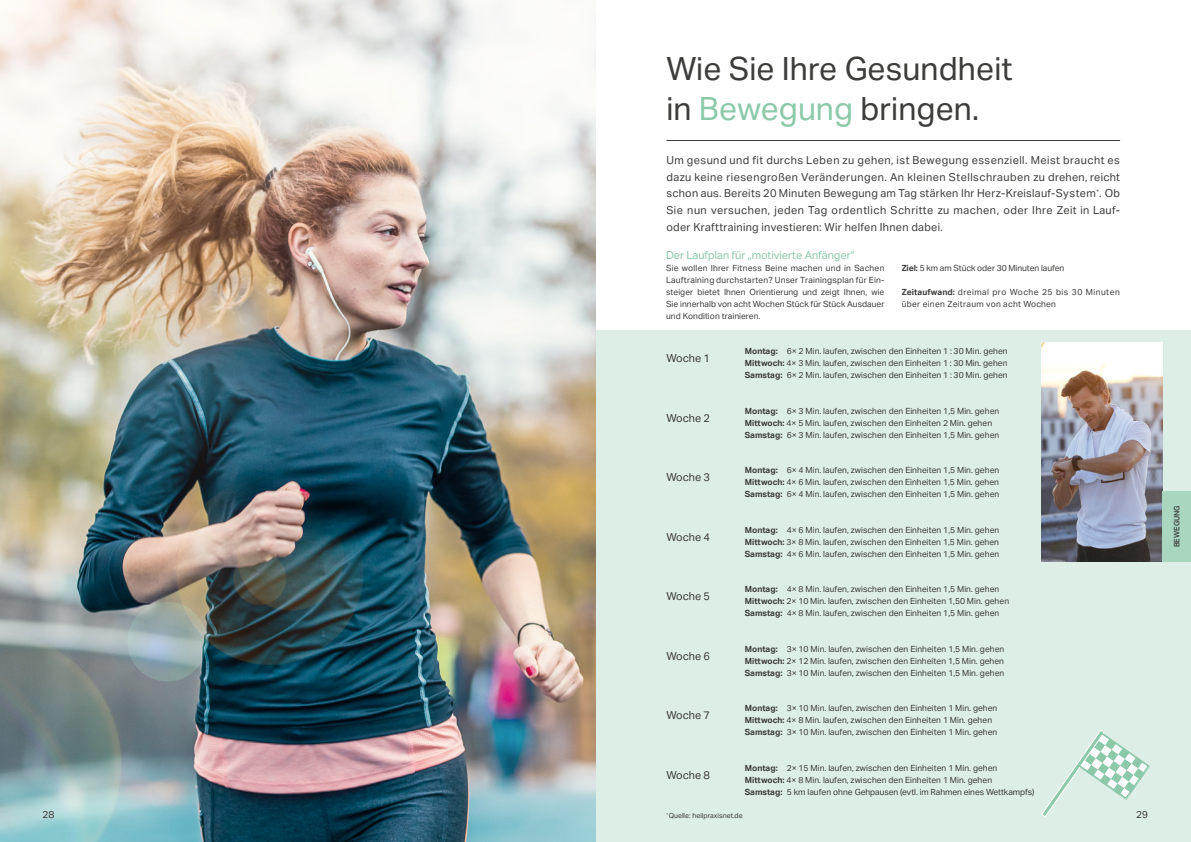
<style>
.page{position:relative;width:1191px;height:842px;background:#fff}
.page>*{position:absolute;margin:0;border:0;box-sizing:border-box;transform-origin:0 0}
.t1{font:32px/40px "Aktiv Grotesk";color:#3c3c3b}
.t2{font:11px/16.8px "Aktiv Grotesk";letter-spacing:.02em;color:#3c3c3b;text-align:justify}
.t3{font:11px "Aktiv Grotesk";letter-spacing:-.005em;color:#8cc8aa}
.t4{font:10px "Aktiv Grotesk";color:#3c3c3b}
.t5{font:8.5px/11.9px "Aktiv Grotesk";color:#3c3c3b;text-align:justify}
.t6{font:8.5px/11.9px "Aktiv Grotesk";letter-spacing:.03em;color:#3c3c3b}
.t7{font:500 7.5px "Aktiv Grotesk";color:#3c3c3b}
.t8{font:7px "Aktiv Grotesk";color:#3c3c3b}
.s1{color:#8cc8aa}
.s2{font-weight:700}
</style>
<div class="page">
<div style="left:595px;top:330px;width:596px;height:512px;background:#ddeee6"></div>
<img style="left:0;top:0;width:595px;height:842px">
<hr style="left:666px;top:140px;width:454px;height:1px;background:#3c3c3b">
<svg style="left:1041px;top:730px;width:109px;height:87px"></svg>
<img style="left:1041px;top:342px;width:121px;height:220px">
<div style="left:1162px;top:491px;width:29px;height:70px;background:#a9d6bf"></div>
<h1 class="t1" style="left:666px;top:49px;width:348px">Wie Sie Ihre Gesundheit in <span class="s1">Bewegung</span> bringen.</h1>
<p class="t2" style="left:666px;top:152px;width:455px">Um gesund und fit durchs Leben zu gehen, ist Bewegung essenziell. Meist braucht es dazu keine riesengroßen Veränderungen. An kleinen Stellschrauben zu drehen, reicht schon aus. Bereits 20 Minuten Bewegung am Tag stärken Ihr Herz-Kreislauf-System<sup>*</sup>. Ob Sie nun versuchen, jeden Tag ordentlich Schritte zu machen, oder Ihre Zeit in Lauf&shy;oder Krafttraining investieren: Wir helfen Ihnen dabei.</p>
<p class="t3" style="left:666px;top:249px;width:190px">Der Laufplan für „motivierte Anfänger“</p>
<p class="t5" style="left:666px;top:262px;width:220px">Sie wollen Ihrer Fitness Beine machen und in Sachen Lauftraining durchstarten? Unser Trainingsplan für Ein&shy;steiger bietet Ihnen Orientierung und zeigt Ihnen, wie Sie innerhalb von acht Wochen Stück für Stück Ausdauer und Kondition trainieren.</p>
<p class="t5" style="left:901px;top:262px;width:164px"><span class="s2">Ziel:</span> 5 km am Stück oder 30 Minuten laufen</p>
<p class="t6" style="left:901px;top:286px;width:220px"><span class="s2">Zeitaufwand:</span> dreimal pro Woche 25 bis 30 Minuten über einen Zeitraum von acht Wochen</p>
<p class="t5" style="left:745px;top:345px;width:264px"><span class="s2">Montag:</span> 6× 2 Min. laufen, zwischen den Einheiten 1 : 30 Min. gehen <span class="s2">Mittwoch:</span> 4× 3 Min. laufen, zwischen den Einheiten 1 : 30 Min. gehen <span class="s2">Samstag:</span> 6× 2 Min. laufen, zwischen den Einheiten 1 : 30 Min. gehen</p>
<p class="t5" style="left:745px;top:405px;width:256px;text-align:left"><span class="s2">Montag:</span> 6× 3 Min. laufen, zwischen den Einheiten 1,5 Min. gehen<br><span class="s2">Mittwoch:</span> 4× 5 Min. laufen, zwischen den Einheiten 2 Min. gehen<br><span class="s2">Samstag:</span> 6× 3 Min. laufen, zwischen den Einheiten 1,5 Min. gehen</p>
<p class="t5" style="left:745px;top:464px;width:256px"><span class="s2">Montag:</span> 6× 4 Min. laufen, zwischen den Einheiten 1,5 Min. gehen <span class="s2">Mittwoch:</span> 4× 6 Min. laufen, zwischen den Einheiten 1,5 Min. gehen <span class="s2">Samstag:</span> 6× 4 Min. laufen, zwischen den Einheiten 1,5 Min. gehen</p>
<p class="t5" style="left:745px;top:524px;width:256px"><span class="s2">Montag:</span> 4× 6 Min. laufen, zwischen den Einheiten 1,5 Min. gehen <span class="s2">Mittwoch:</span> 3× 8 Min. laufen, zwischen den Einheiten 1,5 Min. gehen <span class="s2">Samstag:</span> 4× 6 Min. laufen, zwischen den Einheiten 1,5 Min. gehen</p>
<p class="t5" style="left:745px;top:583px;width:266px;text-align:left"><span class="s2">Montag:</span> 4× 8 Min. laufen, zwischen den Einheiten 1,5 Min. gehen<br><span class="s2">Mittwoch:</span> 2× 10 Min. laufen, zwischen den Einheiten 1,50 Min. gehen<br><span class="s2">Samstag:</span> 4× 8 Min. laufen, zwischen den Einheiten 1,5 Min. gehen</p>
<p class="t5" style="left:745px;top:643px;width:261px"><span class="s2">Montag:</span> 3× 10 Min. laufen, zwischen den Einheiten 1,5 Min. gehen <span class="s2">Mittwoch:</span> 2× 12 Min. laufen, zwischen den Einheiten 1,5 Min. gehen <span class="s2">Samstag:</span> 3× 10 Min. laufen, zwischen den Einheiten 1,5 Min. gehen</p>
<p class="t5" style="left:745px;top:702px;width:254px;text-align:left"><span class="s2">Montag:</span> 3× 10 Min. laufen, zwischen den Einheiten 1 Min. gehen<br><span class="s2">Mittwoch:</span> 4× 8 Min. laufen, zwischen den Einheiten 1 Min. gehen<br><span class="s2">Samstag:</span> 3× 10 Min. laufen, zwischen den Einheiten 1 Min. gehen</p>
<p class="t5" style="left:745px;top:762px;width:291px;text-align:left"><span class="s2">Montag:</span> 2× 15 Min. laufen, zwischen den Einheiten 1 Min. gehen<br><span class="s2">Mittwoch:</span> 4× 8 Min. laufen, zwischen den Einheiten 1 Min. gehen<br><span class="s2">Samstag:</span> 5 km laufen ohne Gehpausen (evtl. im Rahmen eines Wettkampfs)</p>
<p class="t2" style="left:666px;top:350px;width:45px">Woche 1</p>
<p class="t2" style="left:666px;top:409px;width:45px">Woche 2</p>
<p class="t2" style="left:666px;top:469px;width:45px">Woche 3</p>
<p class="t2" style="left:666px;top:528px;width:45px">Woche 4</p>
<p class="t2" style="left:666px;top:588px;width:45px">Woche 5</p>
<p class="t2" style="left:666px;top:647px;width:45px">Woche 6</p>
<p class="t2" style="left:666px;top:707px;width:45px">Woche 7</p>
<p class="t2" style="left:666px;top:766px;width:45px">Woche 8</p>
<p class="t8" style="left:666px;top:812px;width:78px"><sup>*</sup> Quelle: heilpraxisnet.de</p>
<p class="t4" style="left:43px;top:809px;width:13px">28</p>
<p class="t4" style="left:1136px;top:809px;width:13px">29</p>
<p class="t7" style="left:1172px;top:547px;width:44px;rotate:-90deg">BEWEGUNG</p>
</div>
